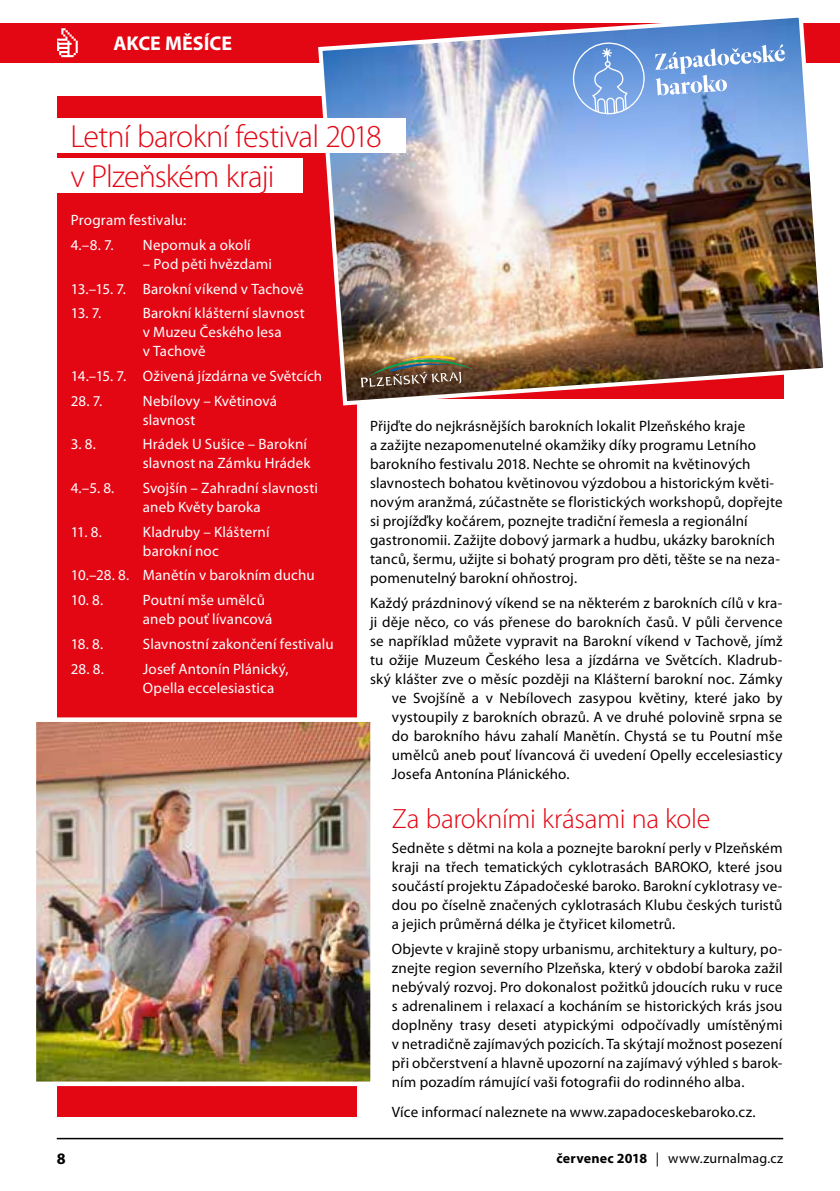
<style>
.page{position:relative;width:840px;height:1191px;background:#fff}
.page>*{position:absolute;margin:0;border:0;box-sizing:border-box;transform-origin:0 0}
.t1{font:300 32px/40px "Myriad Pro";letter-spacing:-.025em;color:#e30613}
.t2{font:300 28px "Myriad Pro";letter-spacing:-.015em;color:#e30613}
.t3{font:700 20px "Myriad Pro";color:#fff}
.t4{font:700 16px "Myriad Pro";color:#000}
.t5{font:15px/19px "Myriad Pro";letter-spacing:.01em;color:#000;text-align:justify}
.t6{font:15px/19px "Myriad Pro";letter-spacing:.01em;color:#fff}
.t7{font:14px "Myriad Pro";letter-spacing:.01em;color:#000}
.s1{font-weight:700}
</style>
<div class="page">
<hr style="left:57px;top:1137px;width:725px;height:2px;background:#000">
<div style="left:0;top:23px;width:839px;height:39px;background:#e30613"></div>
<svg style="left:57px;top:28px;width:21px;height:29px"></svg>
<div style="left:57px;top:96px;width:299px;height:1021px;background:#e30613"></div>
<img style="left:316px;top:17px;width:513px;height:391px">
<img style="left:38px;top:723px;width:330px;height:357px">
<div style="left:32px;top:717px;width:342px;height:369px;border:5px solid #fff"></div>
<div style="left:34px;top:119px;width:371px;height:34px;background:#fff"></div>
<div style="left:41px;top:158px;width:261px;height:34px;background:#fff"></div>
<svg style="left:655px;top:44px;width:129px;height:52px;background:#83aae1"></svg>
<svg style="left:571px;top:41px;width:74px;height:75px;background:#7aa4e0"></svg>
<img style="left:360px;top:355px;width:113px;height:32px">
<h3 class="t3" style="left:113px;top:30px;width:120px">AKCE MĚSÍCE</h3>
<h1 class="t1" style="left:70px;top:116px;width:313px">Letní barokní festival 2018 v Plzeňském kraji</h1>
<p class="t6" style="left:71px;top:208px;width:117px;line-height:24.6px">Program festivalu:<br>4.–8. 7.</p>
<p class="t6" style="left:143px;top:235px;width:109px">Nepomuk a okolí</p>
<p class="t6" style="left:71px;top:251px;width:234px;line-height:24.6px;text-indent:72px">– Pod pěti hvězdami<br>13.–15. 7. Barokní víkend v Tachově</p>
<p class="t6" style="left:71px;top:303px;width:32px">13. 7.</p>
<p class="t6" style="left:143px;top:303px;width:163px">Barokní klášterní slavnost v Muzeu Českého lesa<br>v Tachově</p>
<p class="t6" style="left:71px;top:366px;width:253px">14.–15. 7. Oživená jízdárna ve Světcích</p>
<p class="t6" style="left:71px;top:391px;width:33px">28. 7.</p>
<p class="t6" style="left:143px;top:391px;width:136px">Nebílovy – Květinová slavnost</p>
<p class="t6" style="left:71px;top:434px;width:27px">3. 8.</p>
<p class="t6" style="left:143px;top:434px;width:169px">Hrádek U Sušice – Barokní slavnost na Zámku Hrádek</p>
<p class="t6" style="left:71px;top:478px;width:45px">4.–5. 8.</p>
<p class="t6" style="left:143px;top:478px;width:176px">Svojšín – Zahradní slavnosti aneb Květy baroka</p>
<p class="t6" style="left:71px;top:522px;width:32px">11. 8.</p>
<p class="t6" style="left:143px;top:522px;width:128px">Kladruby – Klášterní barokní noc</p>
<p class="t6" style="left:71px;top:565px;width:245px">10.–28. 8. Manětín v barokním duchu</p>
<p class="t6" style="left:71px;top:590px;width:34px">10. 8.</p>
<p class="t6" style="left:143px;top:590px;width:131px">Poutní mše umělců aneb pouť lívancová</p>
<p class="t6" style="left:71px;top:634px;width:34px">18. 8.</p>
<p class="t6" style="left:143px;top:634px;width:192px">Slavnostní zakončení festivalu</p>
<p class="t6" style="left:71px;top:659px;width:35px">28. 8.</p>
<p class="t6" style="left:143px;top:659px;width:147px">Josef Antonín Plánický,<br>Opella eccelesiastica</p>
<p class="t4" style="left:57px;top:1148px;width:10px">8</p>
<p class="t5" style="left:370px;top:416px;width:414px;text-align:left">Přijďte do nejkrásnějších barokních lokalit Plzeňského kraje<br>a zažijte nezapomenutelné okamžiky díky programu Letního barokního festivalu 2018. Nechte se ohromit na květinových slavnostech bohatou květinovou výzdobou a historickým květi&shy;novým aranžmá, zúčastněte se floristických workshopů, dopřejte si projížďky kočárem, poznejte tradiční řemesla a regionální gastronomii. Zažijte dobový jarmark a hudbu, ukázky barokních tanců, šermu, užijte si bohatý program pro děti, těšte se na neza&shy;pomenutelný barokní ohňostroj.</p>
<p class="t5" style="left:370px;top:593px;width:414px">Každý prázdninový víkend se na některém z barokních cílů v kra-</p>
<p class="t5" style="left:370px;top:612px;width:414px">ji děje něco, co vás přenese do barokních časů. V půli července</p>
<p class="t5" style="left:370px;top:631px;width:413px">se například můžete vypravit na Barokní víkend v Tachově, jímž</p>
<p class="t5" style="left:370px;top:650px;width:414px">tu ožije Muzeum Českého lesa a jízdárna ve Světcích. Kladrub-</p>
<p class="t5" style="left:370px;top:669px;width:413px">ský klášter zve o měsíc později na Klášterní barokní noc. Zámky</p>
<p class="t5" style="left:391px;top:688px;width:392px">ve Svojšíně a v Nebílovech zasypou květiny, které jako by</p>
<p class="t5" style="left:391px;top:707px;width:392px">vystoupily z barokních obrazů. A ve druhé polovině srpna se</p>
<p class="t5" style="left:391px;top:726px;width:392px">do barokního hávu zahalí Manětín. Chystá se tu Poutní mše</p>
<p class="t5" style="left:391px;top:745px;width:392px">umělců aneb pouť lívancová či uvedení Opelly eccelesiasticy</p>
<p class="t5" style="left:391px;top:764px;width:179px">Josefa Antonína Plánického.</p>
<h2 class="t2" style="left:391px;top:802px;width:320px">Za barokními krásami na kole</h2>
<p class="t5" style="left:391px;top:838px;width:392px">Sedněte s dětmi na kola a poznejte barokní perly v Plzeňském kraji na třech tematických cyklotrasách BAROKO, které jsou součástí projektu Západočeské baroko. Barokní cyklotrasy ve&shy;dou po číselně značených cyklotrasách Klubu českých turistů a jejich průměrná délka je čtyřicet kilometrů.</p>
<p class="t5" style="left:391px;top:939px;width:392px">Objevte v krajině stopy urbanismu, architektury a kultury, po&shy;znejte region severního Plzeňska, který v období baroka zažil nebývalý rozvoj. Pro dokonalost požitků jdoucích ruku v ruce s adrenalinem i relaxací a kocháním se historických krás jsou doplněny trasy deseti atypickými odpočívadly umístěnými v netradičně zajímavých pozicích. Ta skýtají možnost posezení při občerstvení a hlavně upozorní na zajímavý výhled s barok&shy;ním pozadím rámující vaši fotografii do rodinného alba.</p>
<p class="t5" style="left:391px;top:1102px;width:365px">Více informací naleznete na www.zapadoceskebaroko.cz.</p>
<p class="t7" style="left:556px;top:1149px;width:228px"><span class="s1">červenec 2018</span> | www.zurnalmag.cz</p>
</div>
